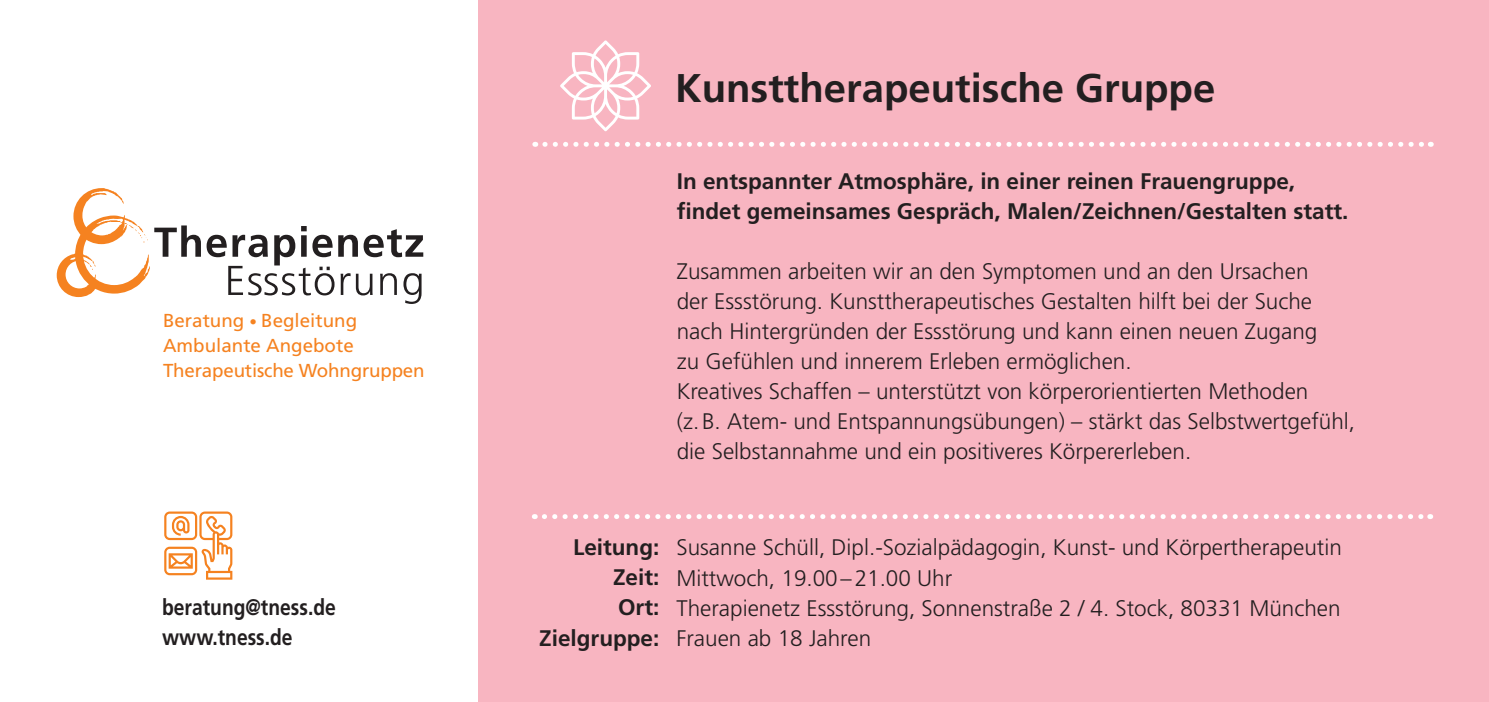
<style>
.page{position:relative;width:1489px;height:702px;background:#fff}
.page>*{position:absolute;margin:0;border:0;box-sizing:border-box;transform-origin:0 0}
.t1{font:700 40px "Frutiger";color:#231f20}
.t2{font:300 22.5px/30px "Frutiger";color:#231f20}
.t3{font:700 22.5px/30px "Frutiger";color:#231f20;text-align:right}
.t4{font:700 22.5px/30px "Frutiger";color:#231f20;scale:.85 1}
.t5{font:18.75px/25px "Frutiger";color:#f58220}
.s1{font-size:15px}
</style>
<div class="page">
<div style="left:478px;top:0;width:1010px;height:702px;background:#f8b5c1"></div>
<svg style="left:545px;top:142px;width:886px;height:5px"></svg>
<svg style="left:544px;top:514px;width:886px;height:5px"></svg>
<svg style="left:560px;top:40px;width:91px;height:91px"></svg>
<svg style="left:57px;top:188px;width:366px;height:116px"></svg>
<svg style="left:164px;top:511px;width:68px;height:68px"></svg>
<p class="t5" style="left:163px;top:307px;width:263px">Beratung <span class="s1">•</span> Begleitung<br>Ambulante Angebote<br>Therapeutische Wohngruppen</p>
<p class="t4" style="left:162px;top:592px;width:206px">beratung@tness.de www.tness.de</p>
<h1 class="t1" style="left:675px;top:65px;width:542px">Kunsttherapeutische Gruppe</h1>
<p class="t3" style="left:676px;top:166px;width:673px;text-align:left">In entspannter Atmosphäre, in einer reinen Frauengruppe, findet gemeinsames Gespräch, Malen/Zeichnen/Gestalten statt.</p>
<p class="t2" style="left:676px;top:256px;width:680px">Zusammen arbeiten wir an den Symptomen und an den Ursachen<br>der Essstörung. Kunsttherapeutisches Gestalten hilft bei der Suche nach Hintergründen der Essstörung und kann einen neuen Zugang<br>zu Gefühlen und innerem Erleben ermöglichen.<br>Kreatives Schaffen – unterstützt von körperorientierten Methoden (z.B. Atem- und Entspannungsübungen) – stärkt das Selbstwertgefühl, die Selbstannahme und ein positiveres Körpererleben.</p>
<p class="t3" style="left:539px;top:532px;width:122px">Leitung:<br>Zeit:<br>Ort:<br>Zielgruppe:</p>
<p class="t2" style="left:676px;top:532px;width:667px">Susanne Schüll, Dipl.-Sozialpädagogin, Kunst- und Körpertherapeutin Mittwoch, 19.00–21.00 Uhr<br>Therapienetz Essstörung, Sonnenstraße 2 / 4. Stock, 80331 München Frauen ab 18 Jahren</p>
</div>
